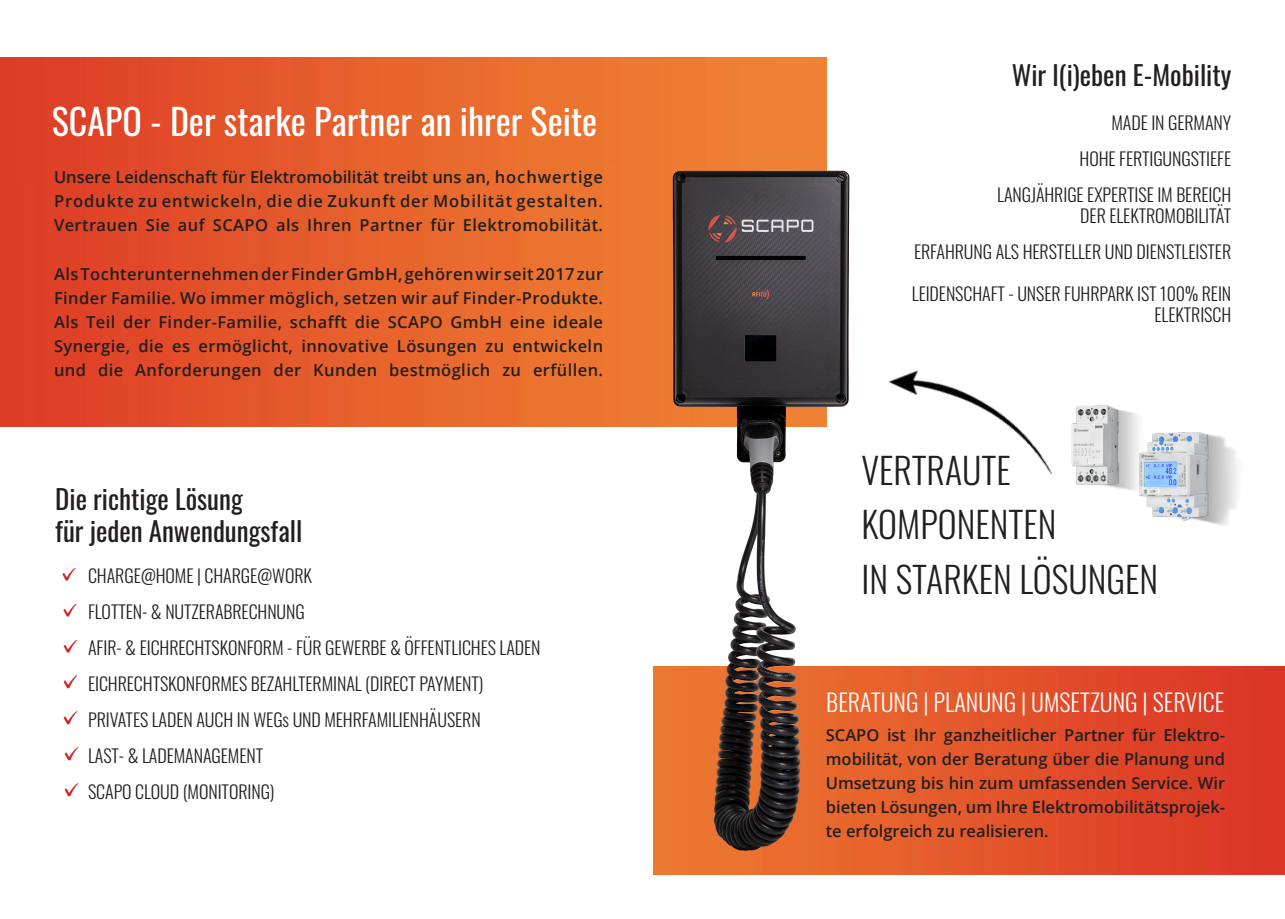
<style>
.page{position:relative;width:1285px;height:919px;background:#fff}
.page>*{position:absolute;margin:0;border:0;box-sizing:border-box;transform-origin:0 0}
.t1{font:300 36px "Oswald";color:#231f20}
.t2{font:36px "Oswald";color:#fff}
.t3{font:27px "Oswald";color:#231f20}
.t4{font:300 24px "Oswald";color:#fff}
.t5{font:300 18px/36px "Oswald";letter-spacing:-.005em;color:#231f20;text-align:right}
.t6{font:600 16.5px/24px "Open Sans";letter-spacing:.025em;color:#231f20;text-align:justify}
.t7{font:600 16.5px/24px "Open Sans";letter-spacing:.055em;color:#231f20}
</style>
<div class="page">
<img style="left:0;top:57px;width:826px;height:369px">
<img style="left:653px;top:666px;width:631px;height:208px">
<img style="left:573px;top:131px;width:306px;height:741px">
<img style="left:1131px;top:413px;width:107px;height:112px">
<img style="left:798px;top:272px;width:321px;height:364px">
<img style="left:62px;top:568px;width:14px;height:13px">
<img style="left:63px;top:711px;width:15px;height:14px">
<img style="left:63px;top:604px;width:14px;height:13px">
<img style="left:64px;top:747px;width:15px;height:14px">
<img style="left:63px;top:640px;width:15px;height:13px">
<img style="left:64px;top:783px;width:15px;height:14px">
<img style="left:63px;top:675px;width:15px;height:14px">
<p class="t2" style="left:52px;top:89px;width:547px">SCAPO - Der starke Partner an ihrer Seite</p>
<p class="t7" style="left:54px;top:165px;width:550px">Unsere Leidenschaft für Elektromobilität treibt uns an, hochwertige<br>Produkte zu entwickeln, die die Zukunft der Mobilität gestalten.</p>
<p class="t6" style="left:54px;top:213px;width:550px">Vertrauen Sie auf SCAPO als Ihren Partner für Elektromobilität.</p>
<p class="t6" style="left:54px;top:261px;width:550px">Als Tochterunternehmen der Finder GmbH, gehören wir seit 2017 zur<br>Finder Familie. Wo immer möglich, setzen wir auf Finder-Produkte.</p>
<p class="t6" style="left:54px;top:309px;width:550px">Als Teil der Finder-Familie, schafft die SCAPO GmbH eine ideale Synergie, die es ermöglicht, innovative Lösungen zu entwickeln und die Anforderungen der Kunden bestmöglich zu erfüllen.</p>
<p class="t3" style="left:55px;top:474px;width:189px">Die richtige Lösung</p>
<p class="t3" style="left:55px;top:507px;width:248px">für jeden Anwendungsfall</p>
<p class="t5" style="left:88px;top:555px;width:225px">CHARGE@HOME | CHARGE@WORK</p>
<p class="t5" style="left:88px;top:591px;width:218px">FLOTTEN- &amp; NUTZERABRECHNUNG</p>
<p class="t5" style="left:88px;top:627px;width:454px">AFIR- &amp; EICHRECHTSKONFORM - FÜR GEWERBE &amp; ÖFFENTLICHES LADEN</p>
<p class="t5" style="left:88px;top:663px;width:397px">EICHRECHTSKONFORMES BEZAHLTERMINAL (DIRECT PAYMENT)</p>
<p class="t5" style="left:88px;top:699px;width:394px">PRIVATES LADEN AUCH IN WEGs UND MEHRFAMILIENHÄUSERN</p>
<p class="t5" style="left:88px;top:735px;width:176px">LAST- &amp; LADEMANAGEMENT</p>
<p class="t5" style="left:88px;top:771px;width:188px">SCAPO CLOUD (MONITORING)</p>
<p class="t3" style="left:1011px;top:51px;width:221px">Wir l(i)eben E-Mobility</p>
<p class="t5" style="left:997px;top:103px;width:235px">MADE IN GERMANY<br>HOHE FERTIGUNGSTIEFE<br>LANGJÄHRIGE EXPERTISE IM BEREICH</p>
<p class="t5" style="left:1080px;top:196px;width:152px">DER ELEKTROMOBILITÄT</p>
<p class="t5" style="left:913px;top:232px;width:319px">ERFAHRUNG ALS HERSTELLER UND DIENSTLEISTER</p>
<p class="t5" style="left:911px;top:274px;width:321px">LEIDENSCHAFT - UNSER FUHRPARK IST 100% REIN</p>
<p class="t5" style="left:1154px;top:295px;width:78px">ELEKTRISCH</p>
<p class="t1" style="left:861px;top:439px;width:151px">VERTRAUTE</p>
<p class="t1" style="left:861px;top:493px;width:196px">KOMPONENTEN</p>
<p class="t1" style="left:861px;top:547px;width:298px">IN STARKEN LÖSUNGEN</p>
<p class="t4" style="left:826px;top:680px;width:399px">BERATUNG | PLANUNG | UMSETZUNG | SERVICE</p>
<p class="t6" style="left:825px;top:722px;width:401px">SCAPO ist Ihr ganzheitlicher Partner für Elektro&shy;mobilität, von der Beratung über die Planung und Umsetzung bis hin zum umfassenden Service. Wir bieten Lösungen, um Ihre Elektromobilitätsprojek&shy;te erfolgreich zu realisieren.</p>
</div>
